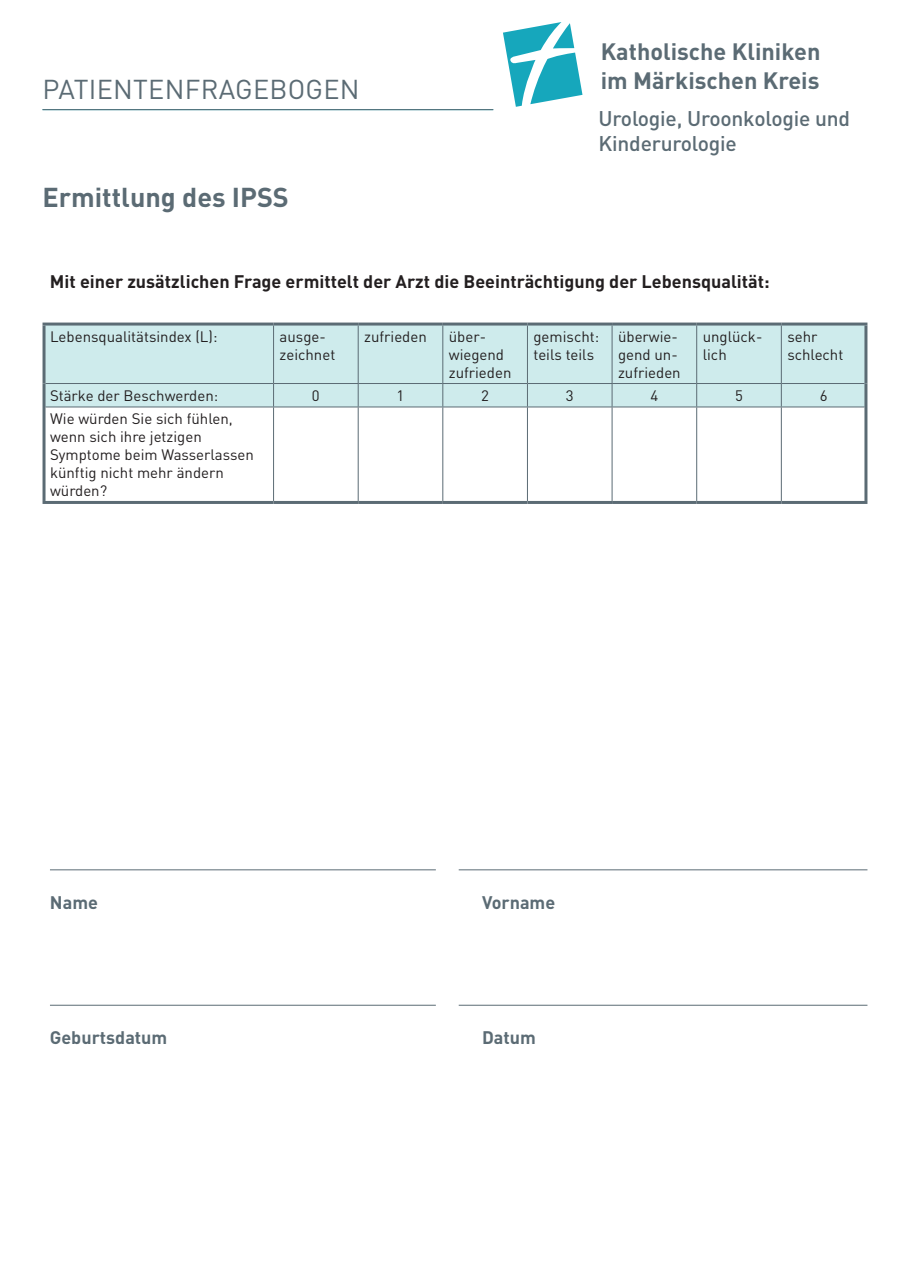
<style>
.page{position:relative;width:910px;height:1280px;background:#fff}
.page>*{position:absolute;margin:0;border:0;box-sizing:border-box;transform-origin:0 0}
.t1{font:27px "DIN Pro";letter-spacing:.01em;color:#5b6b74}
.t2{font:700 27px "DIN Pro";color:#5b6b74}
.t3{font:700 23.4px/28.2px "DIN Pro";color:#5b6b74}
.t4{font:500 21px/25.2px "DIN Pro";letter-spacing:-.01em;color:#5b6b74}
.t5{font:700 18px "DIN Pro";color:#231f20}
.t6{font:700 18px "DIN Pro";color:#5b6b74}
.t7{font:15px/18px "DIN Pro";color:#231f20}
</style>
<div class="page">
<svg style="left:503px;top:22px;width:79px;height:85px"></svg>
<hr style="left:43px;top:109px;width:450px;height:1px;background:#5b6b74">
<div style="left:46px;top:326px;width:818px;height:81px;background:#ceebec"></div>
<svg style="left:274px;top:408px;width:507px;height:93px"></svg>
<hr style="left:43px;top:323px;width:231px;height:3px;background:#5b6b74">
<hr style="left:43px;top:326px;width:3px;height:57px;background:#5b6b74">
<hr style="left:274px;top:323px;width:84px;height:3px;background:#5b6b74">
<hr style="left:358px;top:323px;width:85px;height:3px;background:#5b6b74">
<hr style="left:443px;top:323px;width:84px;height:3px;background:#5b6b74">
<hr style="left:527px;top:323px;width:85px;height:3px;background:#5b6b74">
<hr style="left:612px;top:323px;width:85px;height:3px;background:#5b6b74">
<hr style="left:697px;top:323px;width:84px;height:3px;background:#5b6b74">
<hr style="left:781px;top:323px;width:86px;height:3px;background:#5b6b74">
<hr style="left:864px;top:326px;width:3px;height:57px;background:#5b6b74">
<hr style="left:43px;top:383px;width:3px;height:24px;background:#5b6b74">
<hr style="left:864px;top:383px;width:3px;height:24px;background:#5b6b74">
<hr style="left:273px;top:326px;width:1px;height:57px;background:#5b6b74">
<hr style="left:358px;top:326px;width:1px;height:57px;background:#5b6b74">
<hr style="left:442px;top:326px;width:1px;height:57px;background:#5b6b74">
<hr style="left:527px;top:326px;width:1px;height:57px;background:#5b6b74">
<hr style="left:612px;top:326px;width:1px;height:57px;background:#5b6b74">
<hr style="left:46px;top:383px;width:228px;height:1px;background:#5b6b74">
<hr style="left:274px;top:383px;width:84px;height:1px;background:#5b6b74">
<svg style="left:273px;top:384px;width:1px;height:23px"></svg>
<hr style="left:358px;top:383px;width:85px;height:1px;background:#5b6b74">
<svg style="left:358px;top:384px;width:1px;height:23px"></svg>
<hr style="left:443px;top:383px;width:84px;height:1px;background:#5b6b74">
<svg style="left:442px;top:384px;width:1px;height:23px"></svg>
<hr style="left:527px;top:383px;width:85px;height:1px;background:#5b6b74">
<svg style="left:527px;top:384px;width:1px;height:23px"></svg>
<hr style="left:612px;top:383px;width:85px;height:1px;background:#5b6b74">
<svg style="left:612px;top:384px;width:1px;height:23px"></svg>
<hr style="left:697px;top:383px;width:84px;height:1px;background:#5b6b74">
<hr style="left:781px;top:383px;width:83px;height:1px;background:#5b6b74">
<hr style="left:273px;top:407px;width:1px;height:94px;background:#5b6b74">
<hr style="left:358px;top:407px;width:1px;height:94px;background:#5b6b74">
<hr style="left:442px;top:407px;width:1px;height:94px;background:#5b6b74">
<hr style="left:527px;top:407px;width:1px;height:94px;background:#5b6b74">
<hr style="left:612px;top:407px;width:1px;height:94px;background:#5b6b74">
<hr style="left:696px;top:326px;width:1px;height:57px;background:#5b6b74">
<hr style="left:781px;top:326px;width:1px;height:57px;background:#5b6b74">
<svg style="left:696px;top:384px;width:1px;height:23px"></svg>
<svg style="left:781px;top:384px;width:1px;height:23px"></svg>
<hr style="left:696px;top:407px;width:1px;height:94px;background:#5b6b74">
<hr style="left:781px;top:407px;width:1px;height:94px;background:#5b6b74">
<hr style="left:43px;top:407px;width:3px;height:94px;background:#5b6b74">
<hr style="left:864px;top:407px;width:3px;height:94px;background:#5b6b74">
<hr style="left:43px;top:501px;width:231px;height:3px;background:#5b6b74">
<hr style="left:274px;top:501px;width:84px;height:3px;background:#5b6b74">
<hr style="left:358px;top:501px;width:85px;height:3px;background:#5b6b74">
<hr style="left:443px;top:501px;width:84px;height:3px;background:#5b6b74">
<hr style="left:527px;top:501px;width:85px;height:3px;background:#5b6b74">
<hr style="left:612px;top:501px;width:85px;height:3px;background:#5b6b74">
<hr style="left:697px;top:501px;width:84px;height:3px;background:#5b6b74">
<hr style="left:781px;top:501px;width:86px;height:3px;background:#5b6b74">
<hr style="left:46px;top:407px;width:228px;height:1px;background:#5b6b74">
<hr style="left:274px;top:407px;width:84px;height:1px;background:#5b6b74">
<hr style="left:358px;top:407px;width:85px;height:1px;background:#5b6b74">
<hr style="left:443px;top:407px;width:84px;height:1px;background:#5b6b74">
<hr style="left:527px;top:407px;width:85px;height:1px;background:#5b6b74">
<hr style="left:612px;top:407px;width:85px;height:1px;background:#5b6b74">
<hr style="left:697px;top:407px;width:84px;height:1px;background:#5b6b74">
<hr style="left:781px;top:407px;width:83px;height:1px;background:#5b6b74">
<hr style="left:50px;top:869px;width:386px;height:1px;background:#5b6b74">
<hr style="left:50px;top:1005px;width:386px;height:1px;background:#5b6b74">
<hr style="left:459px;top:869px;width:408px;height:1px;background:#5b6b74">
<hr style="left:459px;top:1005px;width:408px;height:1px;background:#5b6b74">
<h1 class="t1" style="left:43px;top:70px;width:318px">PATIENTENFRAGEBOGEN</h1>
<h1 class="t2" style="left:43px;top:178px;width:248px">Ermittlung des IPSS</h1>
<h2 class="t3" style="left:601px;top:37px;width:221px">Katholische Kliniken im Märkischen Kreis</h2>
<h3 class="t4" style="left:599px;top:105px;width:253px">Urologie, Uroonkologie und<br>Kinderurologie</h3>
<p class="t5" style="left:50px;top:269px;width:721px">Mit einer zusätzlichen Frage ermittelt der Arzt die Beeinträchtigung der Lebensqualität:</p>
<p class="t7" style="left:50px;top:326px;width:169px">Lebensqualitätsindex (L):</p>
<p class="t7" style="left:280px;top:326px;width:57px">ausge&shy;zeichnet</p>
<p class="t7" style="left:364px;top:326px;width:64px">zufrieden</p>
<p class="t7" style="left:449px;top:326px;width:64px">über&shy;wiegend zufrieden</p>
<p class="t7" style="left:533px;top:326px;width:67px">gemischt: teils teils</p>
<p class="t7" style="left:618px;top:326px;width:64px">überwie&shy;gend un&shy;zufrieden</p>
<p class="t7" style="left:703px;top:326px;width:61px">unglück&shy;lich</p>
<p class="t7" style="left:787px;top:326px;width:58px">sehr schlecht</p>
<p class="t7" style="left:50px;top:386px;width:170px">Stärke der Beschwerden:</p>
<p class="t7" style="left:312px;top:386px;width:9px">0</p>
<p class="t7" style="left:397px;top:386px;width:9px">1</p>
<p class="t7" style="left:481px;top:386px;width:9px">2</p>
<p class="t7" style="left:566px;top:386px;width:9px">3</p>
<p class="t7" style="left:650px;top:386px;width:9px">4</p>
<p class="t7" style="left:735px;top:386px;width:9px">5</p>
<p class="t7" style="left:820px;top:386px;width:9px">6</p>
<p class="t7" style="left:50px;top:409px;width:205px">Wie würden Sie sich fühlen, wenn sich ihre jetzigen<br>Symptome beim Wasserlassen künftig nicht mehr ändern würden?</p>
<p class="t6" style="left:50px;top:890px;width:50px">Name</p>
<p class="t6" style="left:482px;top:890px;width:75px">Vorname</p>
<p class="t6" style="left:50px;top:1025px;width:119px">Geburtsdatum</p>
<p class="t6" style="left:482px;top:1025px;width:55px">Datum</p>
</div>
